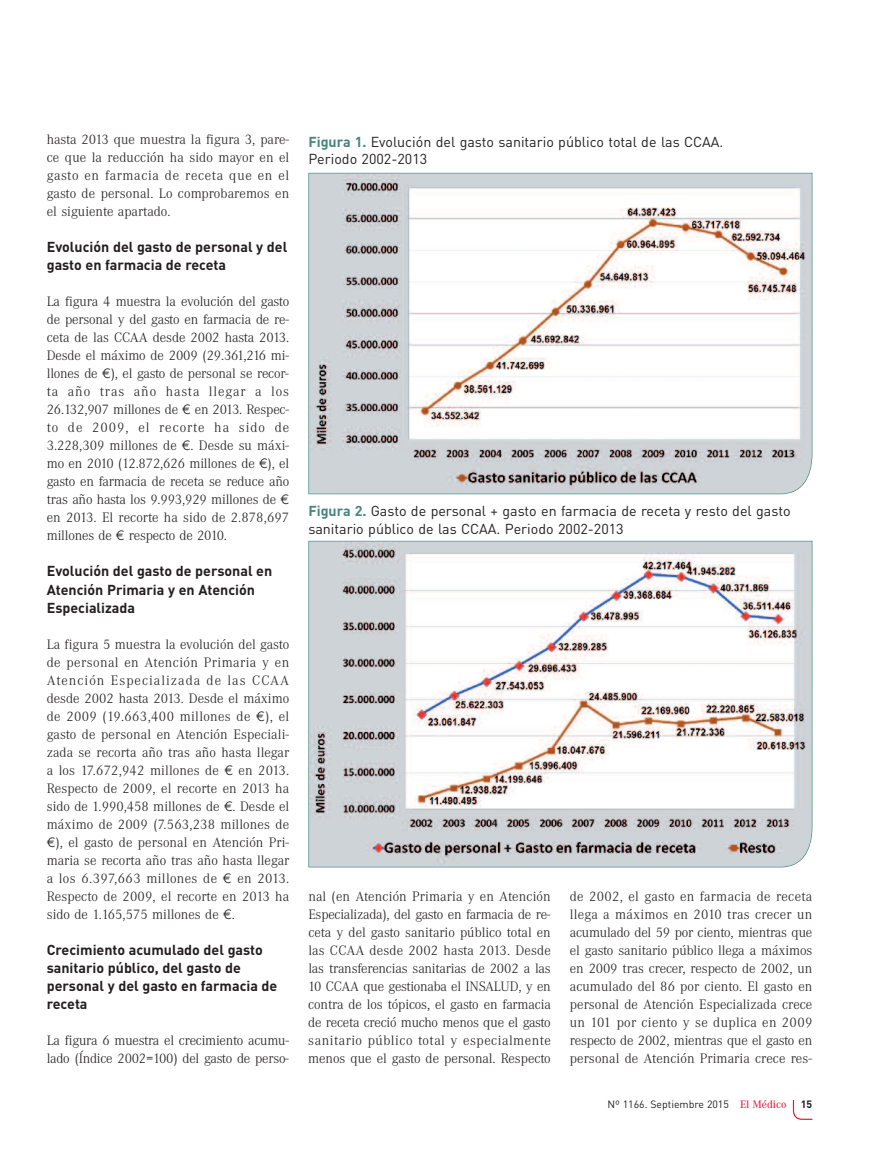
<style>
.page{position:relative;width:872px;height:1149px;background:#fff}
.page>*{position:absolute;margin:0;border:0;box-sizing:border-box;transform-origin:0 0}
.t1{font:300 14.25px/18px "Corporate A";color:#231f20;text-align:justify}
.t2{font:700 14.25px/18px "DIN";color:#231f20}
.t3{font:14.25px/17.1px "DIN";color:#231f20}
.t4{font:10.5px "DIN";color:#231f20}
.t5{font:700 10.5px "DIN";color:#231f20}
.s1{font-family:"Euro Sans ITC";font-weight:400}
.s2{font-weight:700;color:#45857d}
.s3{font-family:"Corporate A";font-weight:500;font-size:11.25px;color:#e4183e}
</style>
<div class="page">
<svg style="left:792px;top:1099px;width:21px;height:21px"></svg>
<svg style="left:308px;top:173px;width:504px;height:321px"></svg>
<svg style="left:308px;top:540px;width:504px;height:327px"></svg>
<p class="t1" style="left:47px;top:130px;width:244px">hasta 2013 que muestra la figura 3, pare&shy;ce que la reducción ha sido mayor en el gasto en farmacia de receta que en el gasto de personal. Lo comprobaremos en el siguiente apartado.</p>
<p class="t2" style="left:47px;top:238px;width:242px">Evolución del gasto de personal y del gasto en farmacia de receta</p>
<p class="t1" style="left:47px;top:292px;width:244px">La figura 4 muestra la evolución del gasto de personal y del gasto en farmacia de re&shy;ceta de las CCAA desde 2002 hasta 2013.<br>Desde el máximo de 2009 (29.361,216 mi&shy;llones de <span class="s1">¤</span>), el gasto de personal se recor&shy;ta año tras año hasta llegar a los 26.132,907 millones de <span class="s1">¤</span> en 2013. Respec&shy;to de 2009, el recorte ha sido de 3.228,309 millones de <span class="s1">¤</span>. Desde su máxi&shy;mo en 2010 (12.872,626 millones de <span class="s1">¤</span>), el gasto en farmacia de receta se reduce año tras año hasta los 9.993,929 millones de <span class="s1">¤ </span>en 2013. El recorte ha sido de 2.878,697 millones de <span class="s1">¤</span> respecto de 2010.</p>
<p class="t2" style="left:47px;top:562px;width:227px">Evolución del gasto de personal en<br>Atención Primaria y en Atención<br>Especializada</p>
<p class="t1" style="left:47px;top:634px;width:244px">La figura 5 muestra la evolución del gasto de personal en Atención Primaria y en Atención Especializada de las CCAA desde 2002 hasta 2013. Desde el máximo de 2009 (19.663,400 millones de <span class="s1">¤</span>), el gasto de personal en Atención Especiali&shy;zada se recorta año tras año hasta llegar a los 17.672,942 millones de <span class="s1">¤</span> en 2013.<br>Respecto de 2009, el recorte en 2013 ha sido de 1.990,458 millones de <span class="s1">¤</span>. Desde el máximo de 2009 (7.563,238 millones de <span class="s1">¤</span>), el gasto de personal en Atención Pri&shy;maria se recorta año tras año hasta llegar a los 6.397,663 millones de <span class="s1">¤</span> en 2013.<br>Respecto de 2009, el recorte en 2013 ha sido de 1.165,575 millones de <span class="s1">¤</span>.</p>
<p class="t2" style="left:47px;top:940px;width:232px">Crecimiento acumulado del gasto sanitario público, del gasto de personal y del gasto en farmacia de receta</p>
<p class="t1" style="left:47px;top:1030px;width:244px">La figura 6 muestra el crecimiento acumu&shy;lado (Índice 2002=100) del gasto de perso-</p>
<p class="t3" style="left:308px;top:133px;width:416px"><span class="s2">Figura 1.</span> Evolución del gasto sanitario público total de las CCAA.<br>Periodo 2002-2013</p>
<p class="t3" style="left:308px;top:503px;width:484px"><span class="s2">Figura 2.</span> Gasto de personal + gasto en farmacia de receta y resto del gasto sanitario público de las CCAA. Periodo 2002-2013</p>
<p class="t1" style="left:308px;top:886px;width:244px">nal (en Atención Primaria y en Atención Especializada), del gasto en farmacia de re&shy;ceta y del gasto sanitario público total en las CCAA desde 2002 hasta 2013. Desde las transferencias sanitarias de 2002 a las 10 CCAA que gestionaba el INSALUD, y en contra de los tópicos, el gasto en farmacia de receta creció mucho menos que el gasto sanitario público total y especialmente menos que el gasto de personal. Respecto</p>
<p class="t1" style="left:570px;top:886px;width:244px">de 2002, el gasto en farmacia de receta llega a máximos en 2010 tras crecer un acumulado del 59 por ciento, mientras que el gasto sanitario público llega a máximos en 2009 tras crecer, respecto de 2002, un acumulado del 86 por ciento. El gasto en personal de Atención Especializada crece un 101 por ciento y se duplica en 2009 respecto de 2002, mientras que el gasto en personal de Atención Primaria crece res-</p>
<p class="t4" style="left:607px;top:1097px;width:180px">Nº 1166. Septiembre 2015 <span class="s3">El Médico</span></p>
<p class="t5" style="left:801px;top:1098px;width:13px">15</p>
</div>
